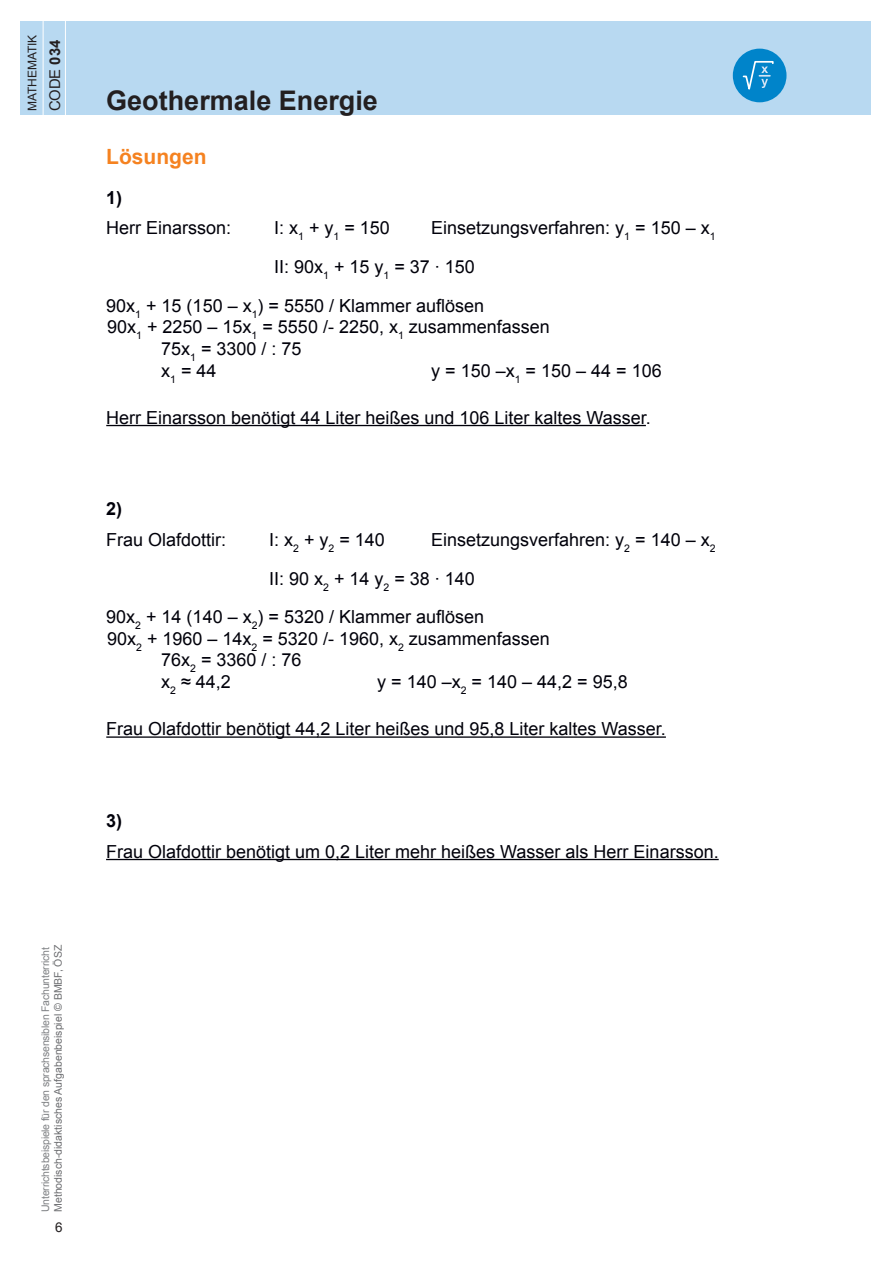
<style>
.page{position:relative;width:893px;height:1263px;background:#fff}
.page>*{position:absolute;margin:0;border:0;box-sizing:border-box;transform-origin:0 0}
.t1{font:700 27px "Arial";color:#231f20}
.t2{font:700 21px "Arial";color:#f58220}
.t3{font:18px/21.6px "Arial";color:#00000a}
.t4{font:700 18px "Arial";color:#00000a}
.t5{font:14.85px "Arial";color:#231f20}
.t6{font:13.5px "Arial";color:#231f20}
.t7{font:12px "Arial";color:#231f20}
.t8{font:10.5px "Arial";letter-spacing:-.02em;color:#808285}
.t9{font:10.5px "Arial";color:#6c6d70}
.s1{font-weight:700}
</style>
<div class="page">
<div style="left:20px;top:21px;width:850px;height:94px;background:#b8d9f1"></div>
<hr style="left:43px;top:20px;width:1px;height:127px;background:#fff">
<hr style="left:65px;top:20px;width:1px;height:127px;background:#fff">
<div style="left:733px;top:49px;width:53px;height:53px;background:#0084ca;border-radius:50%"></div>
<svg style="left:742px;top:60px;width:32px;height:30px"></svg>
<hr style="left:106px;top:425px;width:540px;height:1px;background:#00000a">
<hr style="left:106px;top:736px;width:560px;height:2px;background:#00000a">
<hr style="left:106px;top:859px;width:613px;height:1px;background:#00000a">
<p class="t7" style="left:25px;top:111px;width:78px;rotate:-90deg">MATHEMATIK</p>
<p class="t5" style="left:45px;top:111px;width:73px;rotate:-90deg">CODE <span class="s1">034</span></p>
<p class="t8" style="left:39px;top:1212px;width:266px;rotate:-90deg">Unterrichtsbeispiele für den sprachsensiblen Fachunterricht</p>
<p class="t9" style="left:51px;top:1212px;width:268px;rotate:-90deg">Methodisch-didaktisches Aufgabenbeispiel © BMBF, ÖSZ</p>
<p class="t6" style="left:55px;top:1218px;width:9px">6</p>
<h1 class="t1" style="left:106px;top:83px;width:273px">Geothermale Energie</h1>
<p class="t2" style="left:106px;top:143px;width:102px">Lösungen</p>
<p class="t4" style="left:106px;top:186px;width:18px">1)</p>
<p class="t3" style="left:106px;top:218px;width:127px">Herr Einarsson:</p>
<p class="t3" style="left:274px;top:218px;width:117px">I: x<sub>1</sub> + y<sub>1</sub> = 150</p>
<p class="t3" style="left:431px;top:218px;width:286px">Einsetzungsverfahren: y<sub>1</sub> = 150 – x<sub>1</sub></p>
<p class="t3" style="left:274px;top:256px;width:202px">II: 90x<sub>1</sub> + 15 y<sub>1</sub> = 37 · 150</p>
<p class="t3" style="left:106px;top:295px;width:379px">90x<sub>1</sub> + 15 (150 – x<sub>1</sub>) = 5550 / Klammer auflösen</p>
<p class="t3" style="left:161px;top:316px;width:390px;text-indent:-54px">90x<sub>1</sub> + 2250 – 15x<sub>1</sub> = 5550 /- 2250, x<sub>1</sub> zusammenfassen<br>75x<sub>1</sub> = 3300 / : 75<br>x<sub>1</sub> = 44</p>
<p class="t3" style="left:431px;top:360px;width:232px">y = 150 –x<sub>1</sub> = 150 – 44 = 106</p>
<p class="t3" style="left:106px;top:407px;width:546px">Herr Einarsson benötigt 44 Liter heißes und 106 Liter kaltes Wasser.</p>
<p class="t4" style="left:106px;top:497px;width:18px">2)</p>
<p class="t3" style="left:106px;top:529px;width:122px">Frau Olafdottir:</p>
<p class="t3" style="left:269px;top:529px;width:117px">I: x<sub>2</sub> + y<sub>2</sub> = 140</p>
<p class="t3" style="left:431px;top:529px;width:286px">Einsetzungsverfahren: y<sub>2</sub> = 140 – x<sub>2</sub></p>
<p class="t3" style="left:269px;top:568px;width:207px">II: 90 x<sub>2</sub> + 14 y<sub>2</sub> = 38 · 140</p>
<p class="t3" style="left:106px;top:606px;width:379px">90x<sub>2</sub> + 14 (140 – x<sub>2</sub>) = 5320 / Klammer auflösen</p>
<p class="t3" style="left:161px;top:628px;width:390px;text-indent:-54px">90x<sub>2</sub> + 1960 – 14x<sub>2</sub> = 5320 /- 1960, x<sub>2</sub> zusammenfassen<br>76x<sub>2</sub> = 3360 / : 76<br>x<sub>2</sub> ≈ 44,2</p>
<p class="t3" style="left:377px;top:671px;width:252px">y = 140 –x<sub>2</sub> = 140 – 44,2 = 95,8</p>
<p class="t3" style="left:106px;top:718px;width:561px">Frau Olafdottir benötigt 44,2 Liter heißes und 95,8 Liter kaltes Wasser.</p>
<p class="t4" style="left:106px;top:809px;width:18px">3)</p>
<p class="t3" style="left:106px;top:841px;width:614px">Frau Olafdottir benötigt um 0,2 Liter mehr heißes Wasser als Herr Einarsson.</p>
</div>
